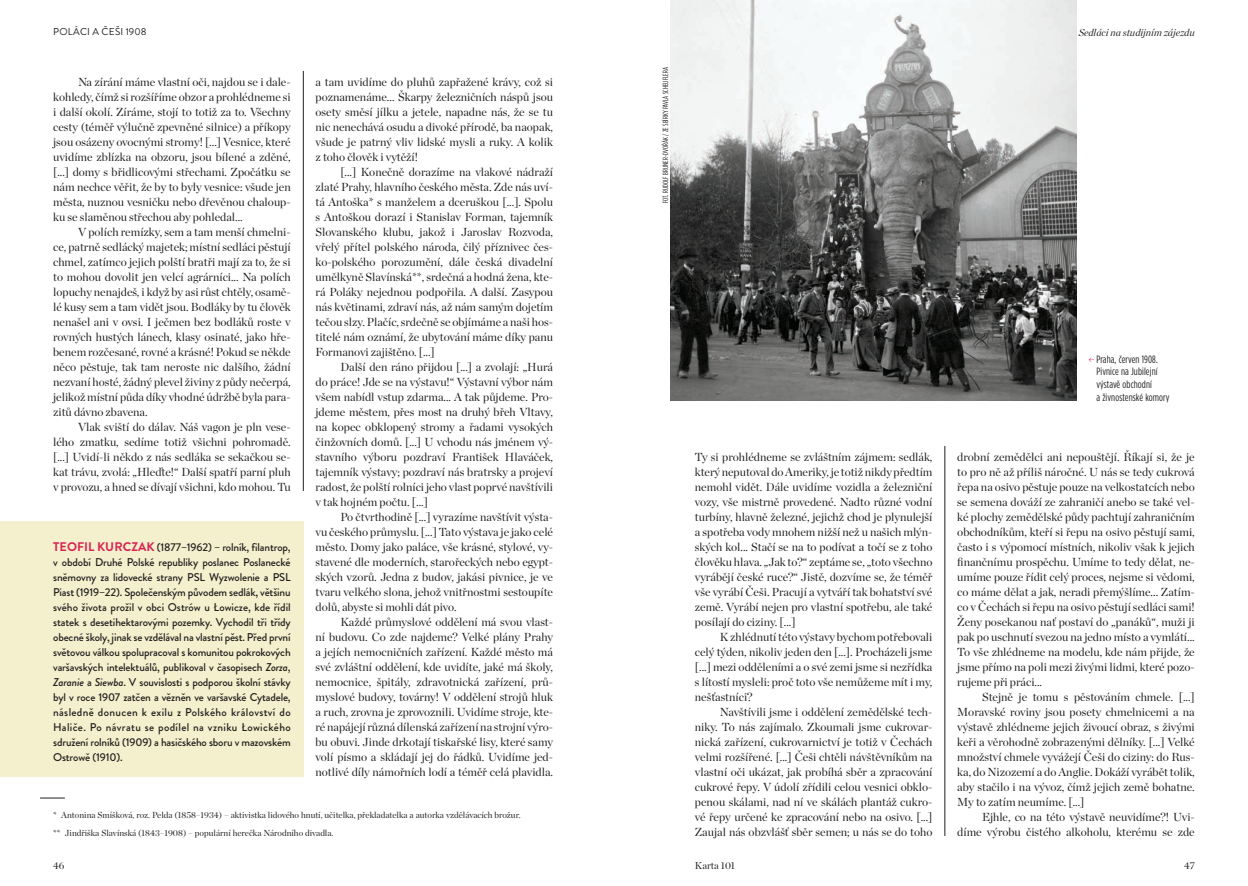
<style>
.page{position:relative;width:1248px;height:886px;background:#fff}
.page>*{position:absolute;margin:0;border:0;box-sizing:border-box;transform-origin:0 0}
.txt_szeryf_wcięcie{font:11.62px/15px "Chronicle Display";color:#231f20;text-align:justify}
.autor_oryg_bio{font:500 11.25px/15px "Brandon Grotesque";letter-spacing:-.015em;color:#231f20;text-align:justify}
.fotopodpis{font:10.62px/12.8px "Gotham Condensed";letter-spacing:.01em;color:#231f20}
.t1{font:italic 10px "Chronicle Display";color:#231f20}
.t2{font:10px "Brandon Grotesque";letter-spacing:.02em;color:#231f20}
.t3{font:10px "Chronicle Display";color:#231f20}
.przypis{font:8.75px "Chronicle Display";color:#231f20}
.przypis_dalej{font:8.75px "Chronicle Display";color:#231f20}
.fotocredit{font:7.5px "Gotham Condensed";letter-spacing:.01em;color:#231f20}
.s1{font-weight:700;font-size:12.5px;color:#d72253}
.s2{font-style:italic}
</style>
<div class="page">
<hr style="left:944px;top:446px;width:1px;height:390px;background:#231f20">
<hr style="left:303px;top:71px;width:1px;height:420px;background:#231f20">
<img style="left:670px;top:0;width:405px;height:401px">
<div style="left:0;top:521px;width:303px;height:255px;background:#f4f0cd"></div>
<svg style="left:40px;top:798px;width:25px;height:1px"></svg>
<p class="t2" style="left:53px;top:25px;width:95px">POLÁCI A ČEŠI 1908</p>
<p class="t1" style="left:1078px;top:25px;width:118px">Sedláci na studijním zájezdu</p>
<p class="txt_szeryf_wcięcie" style="left:53px;top:73px;width:239px;text-indent:25px">Na zírání máme vlastní oči, najdou se i dale&shy;kohledy, čímž si rozšíříme obzor a prohlédneme si i další okolí. Zíráme, stojí to totiž za to. Všechny cesty (téměř výlučně zpevněné silnice) a příkopy jsou osázeny ovocnými stromy! [...] Vesnice, které uvidíme zblízka na obzoru, jsou bílené a zděné, [...] domy s břidlicovými střechami. Zpočátku se nám nechce věřit, že by to byly vesnice: všude jen města, nuznou vesničku nebo dřevěnou chaloup&shy;ku se slaměnou střechou aby pohledal...</p>
<p class="txt_szeryf_wcięcie" style="left:53px;top:223px;width:239px;text-indent:25px">V polích remízky, sem a tam menší chmelni&shy;ce, patrně sedlácký majetek; místní sedláci pěstují chmel, zatímco jejich polští bratři mají za to, že si to mohou dovolit jen velcí agrárníci... Na polích lopuchy nenajdeš, i když by asi růst chtěly, osamě&shy;lé kusy sem a tam vidět jsou. Bodláky by tu člověk nenašel ani v ovsi. I ječmen bez bodláků roste v rovných hustých lánech, klasy osinaté, jako hře&shy;benem rozčesané, rovné a krásné! Pokud se někde něco pěstuje, tak tam neroste nic dalšího, žádní nezvaní hosté, žádný plevel živiny z půdy nečerpá, jelikož místní půda díky vhodné údržbě byla para&shy;zitů dávno zbavena.</p>
<p class="txt_szeryf_wcięcie" style="left:53px;top:418px;width:239px;text-indent:25px">Vlak sviští do dálav. Náš vagon je pln vese&shy;lého zmatku, sedíme totiž všichni pohromadě. [...] Uvidí-li někdo z nás sedláka se sekačkou se&shy;kat trávu, zvolá: „Hleďte!“ Další spatří parní pluh v provozu, a hned se dívají všichni, kdo mohou. Tu</p>
<p class="autor_oryg_bio" style="left:53px;top:540px;width:239px"><span class="s1">TEOFIL KURCZAK</span> (1877–1962) – rolník, filantrop, v období Druhé Polské republiky poslanec Poslanecké sněmovny za lidovecké strany PSL Wyzwolenie a PSL Piast (1919–22). Společenským původem sedlák, většinu svého života prožil v obci Ostrów u Łowicze, kde řídil statek s desetihektarovými pozemky. Vychodil tři třídy obecné školy, jinak se vzdělával na vlastní pěst. Před první světovou válkou spolupracoval s komunitou pokrokových varšavských intelektuálů, publikoval v časopisech <span class="s2">Zorza</span>, <span class="s2">Zaranie</span> a <span class="s2">Siewba</span>. V souvislosti s podporou školní stávky byl v roce 1907 zatčen a vězněn ve varšavské Cytadele, následně donucen k exilu z Polského království do Haliče. Po návratu se podílel na vzniku Łowického sdružení rolníků (1909) a hasičského sboru v mazovském Ostrowě (1910).</p>
<p class="txt_szeryf_wcięcie" style="left:315px;top:73px;width:239px">a tam uvidíme do pluhů zapřažené krávy, což si poznamenáme... Škarpy železničních náspů jsou osety směsí jílku a jetele, napadne nás, že se tu nic nenechává osudu a divoké přírodě, ba naopak, všude je patrný vliv lidské mysli a ruky. A kolik z toho člověk i vytěží!</p>
<p class="txt_szeryf_wcięcie" style="left:315px;top:163px;width:239px;text-indent:25px">[...] Konečně dorazíme na vlakové nádraží zlaté Prahy, hlavního českého města. Zde nás uví&shy;tá Antoška* s manželem a dceruškou [...]. Spolu s Antoškou dorazí i Stanislav Forman, tajemník Slovanského klubu, jakož i Jaroslav Rozvoda, vřelý přítel polského národa, čilý příznivec čes&shy;ko-polského porozumění, dále česká divadelní umělkyně Slavínská**, srdečná a hodná žena, kte&shy;rá Poláky nejednou podpořila. A další. Zasypou nás květinami, zdraví nás, až nám samým dojetím tečou slzy. Plačíc, srdečně se objímáme a naši hos&shy;titelé nám oznámí, že ubytování máme díky panu Formanovi zajištěno. [...]</p>
<p class="txt_szeryf_wcięcie" style="left:315px;top:358px;width:239px;text-indent:25px">Další den ráno přijdou [...] a zvolají: „Hurá do práce! Jde se na výstavu!“ Výstavní výbor nám všem nabídl vstup zdarma... A tak půjdeme. Pro&shy;jdeme městem, přes most na druhý břeh Vltavy, na kopec obklopený stromy a řadami vysokých činžovních domů. [...] U vchodu nás jménem vý&shy;stavního výboru pozdraví František Hlaváček, tajemník výstavy; pozdraví nás bratrsky a projeví radost, že polští rolníci jeho vlast poprvé navštívili v tak hojném počtu. [...]</p>
<p class="txt_szeryf_wcięcie" style="left:315px;top:508px;width:239px;text-indent:25px">Po čtvrthodině [...] vyrazíme navštívit výsta&shy;vu českého průmyslu. [...] Tato výstava je jako celé město. Domy jako paláce, vše krásné, stylové, vy&shy;stavené dle moderních, starořeckých nebo egypt&shy;ských vzorů. Jedna z budov, jakási pivnice, je ve tvaru velkého slona, jehož vnitřnostmi sestoupíte dolů, abyste si mohli dát pivo.</p>
<p class="txt_szeryf_wcięcie" style="left:315px;top:613px;width:239px;text-indent:25px">Každé průmyslové oddělení má svou vlast&shy;ní budovu. Co zde najdeme? Velké plány Prahy a jejích nemocničních zařízení. Každé město má své zvláštní oddělení, kde uvidíte, jaké má školy, nemocnice, špitály, zdravotnická zařízení, prů&shy;myslové budovy, továrny! V oddělení strojů hluk a ruch, zrovna je zprovoznili. Uvidíme stroje, kte&shy;ré napájejí různá dílenská zařízení na strojní výro&shy;bu obuvi. Jinde drkotají tiskařské lisy, které samy volí písmo a skládají jej do řádků. Uvidíme jed&shy;notlivé díly námořních lodí a téměř celá plavidla.</p>
<p class="przypis" style="left:53px;top:809px;width:469px">* Antonina Smíšková, roz. Pelda (1858–1934) – aktivistka lidového hnutí, učitelka, překladatelka a autorka vzdělávacích brožur.</p>
<p class="przypis_dalej" style="left:53px;top:826px;width:282px">** Jindřiška Slavínská (1843–1908) – populární herečka Národního divadla.</p>
<p class="fotocredit" style="left:661px;top:203px;width:137px;rotate:-90deg">FOT. RUDOLF BRUNER-DVOŘÁK / ZE SBÍRKY PAVLA SCHEUFLERA</p>
<p class="txt_szeryf_wcięcie" style="left:694px;top:448px;width:239px">Ty si prohlédneme se zvláštním zájmem: sedlák, který neputoval do Ameriky, je totiž nikdy předtím nemohl vidět. Dále uvidíme vozidla a železniční vozy, vše mistrně provedené. Nadto různé vodní turbíny, hlavně železné, jejichž chod je plynulejší a spotřeba vody mnohem nižší než u našich mlýn&shy;ských kol... Stačí se na to podívat a točí se z toho člověku hlava. „Jak to?“ zeptáme se, „toto všechno vyrábějí české ruce?“ Jistě, dozvíme se, že téměř vše vyrábí Češi. Pracují a vytváří tak bohatství své země. Vyrábí nejen pro vlastní spotřebu, ale také posílají do ciziny. [...]</p>
<p class="txt_szeryf_wcięcie" style="left:694px;top:628px;width:239px;text-indent:25px">K zhlédnutí této výstavy bychom potřebovali celý týden, nikoliv jeden den [...]. Procházeli jsme [...] mezi odděleními a o své zemi jsme si nezřídka s lítostí mysleli: proč toto vše nemůžeme mít i my, nešťastníci?</p>
<p class="txt_szeryf_wcięcie" style="left:694px;top:703px;width:239px;text-indent:25px">Navštívili jsme i oddělení zemědělské tech&shy;niky. To nás zajímalo. Zkoumali jsme cukrovar&shy;nická zařízení, cukrovarnictví je totiž v Čechách velmi rozšířené. [...] Češi chtěli návštěvníkům na vlastní oči ukázat, jak probíhá sběr a zpracování cukrové řepy. V údolí zřídili celou vesnici obklo&shy;penou skálami, nad ní ve skálách plantáž cukro&shy;vé řepy určené ke zpracování nebo na osivo. [...] Zaujal nás obzvlášť sběr semen; u nás se do toho</p>
<p class="fotopodpis" style="left:1096px;top:352px;width:75px">Praha, červen 1908.<br>Pivnice na Jubilejní výstavě obchodní<br>a živnostenské komory</p>
<p class="txt_szeryf_wcięcie" style="left:957px;top:448px;width:239px">drobní zemědělci ani nepouštějí. Říkají si, že je to pro ně až příliš náročné. U nás se tedy cukrová řepa na osivo pěstuje pouze na velkostatcích nebo se semena dováží ze zahraničí anebo se také vel&shy;ké plochy zemědělské půdy pachtují zahraničním obchodníkům, kteří si řepu na osivo pěstují sami, často i s výpomocí místních, nikoliv však k jejich finančnímu prospěchu. Umíme to tedy dělat, ne&shy;umíme pouze řídit celý proces, nejsme si vědomi, co máme dělat a jak, neradi přemýšlíme... Zatím&shy;co v Čechách si řepu na osivo pěstují sedláci sami!<br>Ženy posekanou nať postaví do „panáků“, muži ji pak po uschnutí svezou na jedno místo a vymlátí...<br>To vše zhlédneme na modelu, kde nám přijde, že jsme přímo na poli mezi živými lidmi, které pozo&shy;rujeme při práci...</p>
<p class="txt_szeryf_wcięcie" style="left:957px;top:688px;width:239px;text-indent:25px">Stejně je tomu s pěstováním chmele. [...] Moravské roviny jsou posety chmelnicemi a na výstavě zhlédneme jejich živoucí obraz, s živými keři a věrohodně zobrazenými dělníky. [...] Velké množství chmele vyvážejí Češi do ciziny: do Rus&shy;ka, do Nizozemí a do Anglie. Dokáží vyrábět tolik, aby stačilo i na vývoz, čímž jejich země bohatne.<br>My to zatím neumíme. [...]</p>
<p class="txt_szeryf_wcięcie" style="left:957px;top:808px;width:239px;text-align:right">Ejhle, co na této výstavě neuvidíme?! Uvi&shy;díme výrobu čistého alkoholu, kterému se zde</p>
<p class="t3" style="left:53px;top:858px;width:13px">46</p>
<p class="t3" style="left:694px;top:858px;width:42px">Karta 101</p>
<p class="t3" style="left:1183px;top:858px;width:12px">47</p>
</div>
